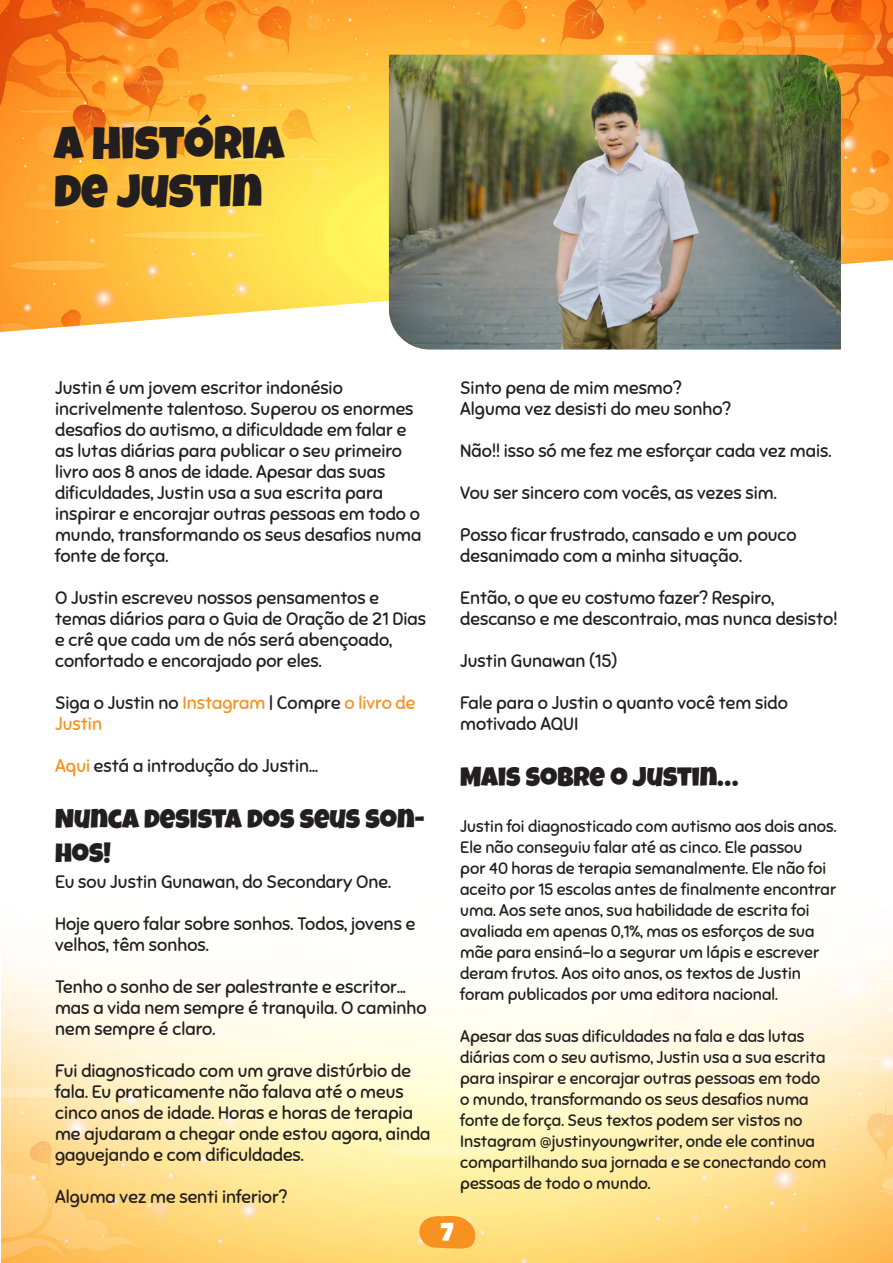
<style>
.page{position:relative;width:893px;height:1263px;background:#fff}
.page>*{position:absolute;margin:0;border:0;box-sizing:border-box;transform-origin:0 0}
.City_Name{font:46.5px/48px "Luckiest Guy";color:#231f20}
.Header_3{font:27px/34.5px "Luckiest Guy";color:#231f20}
.t1{font:25.5px "Luckiest Guy";color:#fff}
.t2{font:18px/21px "Sniglet";color:#231f20}
.t3{font:18px/21px "Sniglet";color:#f79220}
.t4{font:16.5px/21px "Sniglet";color:#231f20}
.s1{color:#231f20}
.s2{color:#f79220}
</style>
<div class="page">
<img style="left:2px;top:955px;width:891px;height:308px">
<svg style="left:416px;top:1214px;width:60px;height:36px;background:#f8a83d"></svg>
<img style="left:0;top:0;width:893px;height:332px">
<img style="left:389px;top:55px;width:452px;height:294px">
<p class="City_Name" style="left:54px;top:120px;width:232px">A HISTÓRIA<br>DE JUSTIN</p>
<p class="t2" style="left:55px;top:378px;width:368px">Justin é um jovem escritor indonésio incrivelmente talentoso. Superou os enormes desafios do autismo, a dificuldade em falar e as lutas diárias para publicar o seu primeiro livro aos 8 anos de idade. Apesar das suas dificuldades, Justin usa a sua escrita para inspirar e encorajar outras pessoas em todo o mundo, transformando os seus desafios numa fonte de força.</p>
<p class="t2" style="left:55px;top:588px;width:373px">O Justin escreveu nossos pensamentos e temas diários para o Guia de Oração de 21 Dias e crê que cada um de nós será abençoado, confortado e encorajado por eles.</p>
<p class="t3" style="left:55px;top:693px;width:362px"><span class="s1">Siga o Justin no</span> Instagram <span class="s1">| Compre</span> o livro de<br>Justin</p>
<p class="t2" style="left:55px;top:756px;width:264px"><span class="s2">Aqui</span> está a introdução do Justin...</p>
<p class="Header_3" style="left:55px;top:802px;width:371px">NUNCA DESISTA DOS SEUS SON-<br>HOS!</p>
<p class="t2" style="left:55px;top:871px;width:337px">Eu sou Justin Gunawan, do Secondary One.</p>
<p class="t2" style="left:55px;top:913px;width:362px">Hoje quero falar sobre sonhos. Todos, jovens e velhos, têm sonhos.</p>
<p class="t2" style="left:55px;top:976px;width:373px">Tenho o sonho de ser palestrante e escritor... mas a vida nem sempre é tranquila. O caminho nem sempre é claro.</p>
<p class="t2" style="left:55px;top:1060px;width:357px">Fui diagnosticado com um grave distúrbio de fala. Eu praticamente não falava até o meus</p>
<p class="t2" style="left:55px;top:1102px;width:377px">cinco anos de idade. Horas e horas de terapia me ajudaram a chegar onde estou agora, ainda gaguejando e com dificuldades.</p>
<p class="t2" style="left:55px;top:1186px;width:234px">Alguma vez me senti inferior?</p>
<p class="t2" style="left:460px;top:378px;width:223px">Sinto pena de mim mesmo?</p>
<p class="t2" style="left:460px;top:399px;width:272px">Alguma vez desisti do meu sonho?</p>
<p class="t2" style="left:460px;top:441px;width:373px">Não!! isso só me fez me esforçar cada vez mais.</p>
<p class="t2" style="left:460px;top:483px;width:318px">Vou ser sincero com vocês, as vezes sim.</p>
<p class="t2" style="left:460px;top:525px;width:338px">Posso ficar frustrado, cansado e um pouco desanimado com a minha situação.</p>
<p class="t2" style="left:460px;top:588px;width:379px">Então, o que eu costumo fazer? Respiro, descanso e me descontraio, mas nunca desisto!</p>
<p class="t2" style="left:460px;top:651px;width:159px">Justin Gunawan (15)</p>
<p class="t2" style="left:460px;top:693px;width:329px">Fale para o Justin o quanto você tem sido motivado AQUI</p>
<p class="Header_3" style="left:460px;top:760px;width:279px">MAIS SOBRE O JUSTIN…</p>
<p class="t4" style="left:460px;top:816px;width:378px">Justin foi diagnosticado com autismo aos dois anos.<br>Ele não conseguiu falar até as cinco. Ele passou<br>por 40 horas de terapia semanalmente. Ele não foi aceito por 15 escolas antes de finalmente encontrar uma. Aos sete anos, sua habilidade de escrita foi avaliada em apenas 0,1%, mas os esforços de sua mãe para ensiná-lo a segurar um lápis e escrever deram frutos. Aos oito anos, os textos de Justin foram publicados por uma editora nacional.</p>
<p class="t4" style="left:460px;top:1026px;width:368px">Apesar das suas dificuldades na fala e das lutas diárias com o seu autismo, Justin usa a sua escrita para inspirar e encorajar outras pessoas em todo o mundo, transformando os seus desafios numa fonte de força. Seus textos podem ser vistos no Instagram @justinyoungwriter, onde ele continua compartilhando sua jornada e se conectando com pessoas de todo o mundo.</p>
<h3 class="t1" style="left:441px;top:1215px;width:14px">7</h3>
</div>
